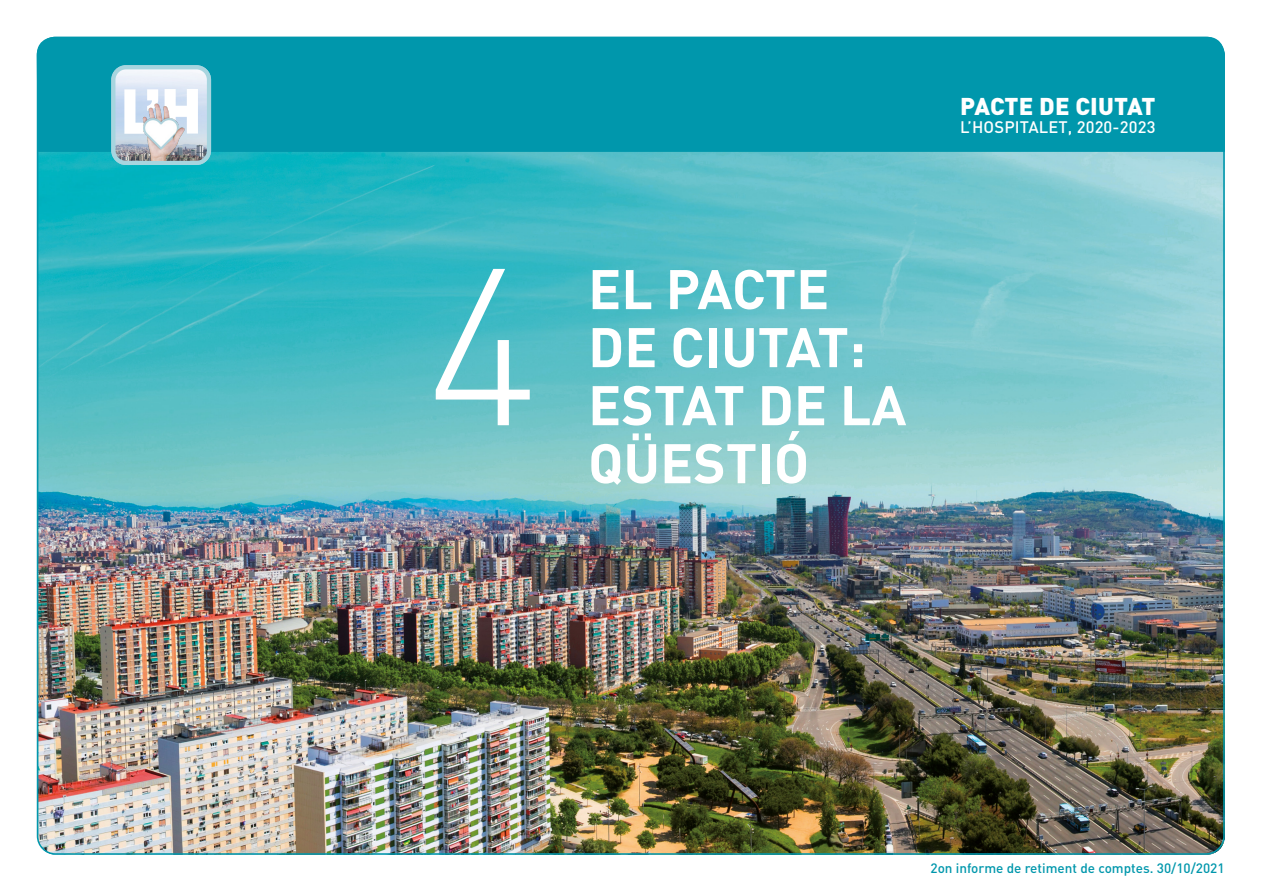
<style>
.page{position:relative;width:1263px;height:893px;background:#fff}
.page>*{position:absolute;margin:0;border:0;box-sizing:border-box;transform-origin:0 0}
.t1{font:300 219.6px "DIN";color:#fff}
.t2{font:700 54.9px/58.1px "DIN";color:#fff}
.t3{font:900 24px "DIN";letter-spacing:.005em;color:#fff}
.t4{font:500 16.5px "DIN";letter-spacing:.01em;color:#fff}
.t5{font:500 13.5px "DIN";color:#0097ac}
</style>
<div class="page">
<img style="left:38px;top:152px;width:1187px;height:703px">
<div style="left:37px;top:37px;width:1188px;height:115px;background:#0097ac"></div>
<img style="left:113px;top:67px;width:96px;height:96px">
<div style="left:111px;top:65px;width:100px;height:100px;border:4px solid #a7d5df;border-radius:13px"></div>
<svg style="left:124px;top:89px;width:74px;height:5px"></svg>
<img style="left:122px;top:94px;width:78px;height:67px">
<h1 class="t1" style="left:426px;top:199px;width:114px">4</h1>
<h2 class="t2" style="left:588px;top:258px;width:320px">EL PACTE<br>DE CIUTAT:<br>ESTAT DE LA<br>QÜESTIÓ</h2>
<h3 class="t3" style="left:960px;top:90px;width:197px">PACTE DE CIUTAT</h3>
<p class="t4" style="left:960px;top:116px;width:197px">L’HOSPITALET, 2020-2023</p>
<p class="t5" style="left:930px;top:859px;width:296px">2on informe de retiment de comptes. 30/10/2021</p>
</div>
